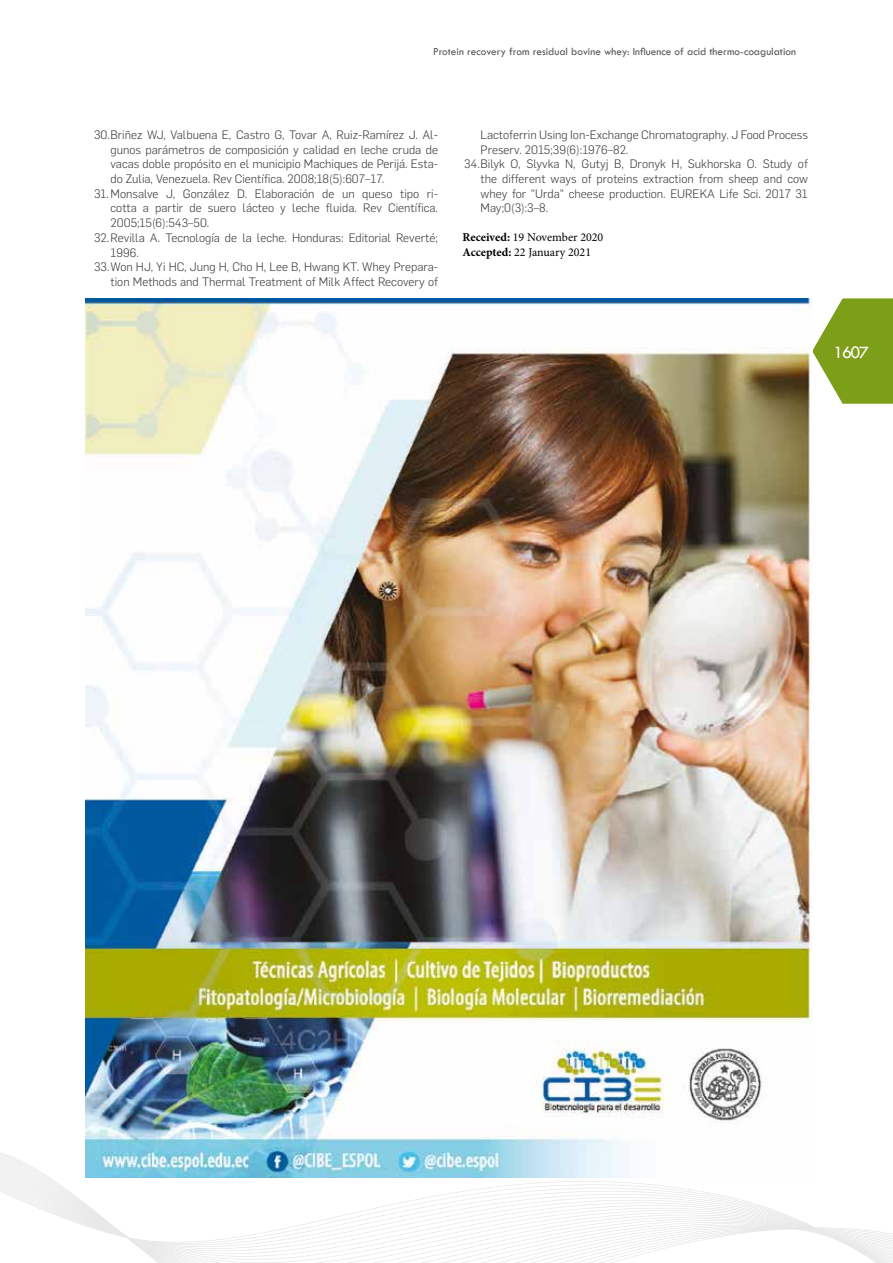
<style>
.page{position:relative;width:893px;height:1263px;background:#fff}
.page>*{position:absolute;margin:0;border:0;box-sizing:border-box;transform-origin:0 0}
.t1{font:18px "Tw Cen";color:#fff}
.t2{font:300 12px "Flama";color:#3c3c3b}
.t3{font:12px/14.4px "Minion Pro";color:#000}
.t4{font:11.25px "Tw Cen";color:#575756}
.s1{font-weight:700}
</style>
<div class="page">
<svg style="left:813px;top:298px;width:80px;height:106px"></svg>
<svg style="left:0;top:1167px;width:893px;height:96px"></svg>
<img style="left:85px;top:298px;width:727px;height:880px">
<p class="t4" style="left:433px;top:45px;width:364px">Protein recovery from residual bovine whey: Influence of acid thermo-coagulation</p>
<p class="t2" style="left:94px;top:127px;width:345px">30.Briñez WJ, Valbuena E, Castro G, Tovar A, Ruiz-Ramírez J. Al-</p>
<p class="t2" style="left:111px;top:141px;width:329px">gunos parámetros de composición y calidad en leche cruda de</p>
<p class="t2" style="left:111px;top:156px;width:329px">vacas doble propósito en el municipio Machiques de Perijá. Esta-</p>
<p class="t2" style="left:111px;top:171px;width:275px">do Zulia, Venezuela. Rev Científica. 2008;18(5):607–17.</p>
<p class="t2" style="left:94px;top:185px;width:345px">31.Monsalve J, González D. Elaboración de un queso tipo ri-</p>
<p class="t2" style="left:111px;top:200px;width:329px">cotta a partir de suero lácteo y leche fluida. Rev Científica.</p>
<p class="t2" style="left:111px;top:215px;width:100px">2005;15(6):543–50.</p>
<p class="t2" style="left:94px;top:229px;width:345px">32.Revilla A. Tecnología de la leche. Honduras: Editorial Reverté;</p>
<p class="t2" style="left:111px;top:244px;width:30px">1996.</p>
<p class="t2" style="left:94px;top:259px;width:345px">33.Won HJ, Yi HC, Jung H, Cho H, Lee B, Hwang KT. Whey Prepara-</p>
<p class="t2" style="left:111px;top:274px;width:329px">tion Methods and Thermal Treatment of Milk Affect Recovery of</p>
<p class="t2" style="left:480px;top:127px;width:329px">Lactoferrin Using Ion-Exchange Chromatography. J Food Process</p>
<p class="t2" style="left:480px;top:141px;width:149px">Preserv. 2015;39(6):1976–82.</p>
<p class="t2" style="left:464px;top:156px;width:345px">34.Bilyk O, Slyvka N, Gutyj B, Dronyk H, Sukhorska O. Study of</p>
<p class="t2" style="left:480px;top:171px;width:329px">the different ways of proteins extraction from sheep and cow</p>
<p class="t2" style="left:480px;top:185px;width:329px">whey for "Urda" cheese production. EUREKA Life Sci. 2017 31</p>
<p class="t2" style="left:480px;top:200px;width:69px">May;0(3):3–8.</p>
<p class="t3" style="left:462px;top:230px;width:142px"><span class="s1">Received:</span> 19 November 2020<br><span class="s1">Accepted:</span> 22 January 2021</p>
<h1 class="t1" style="left:833px;top:341px;width:37px">1607</h1>
</div>
